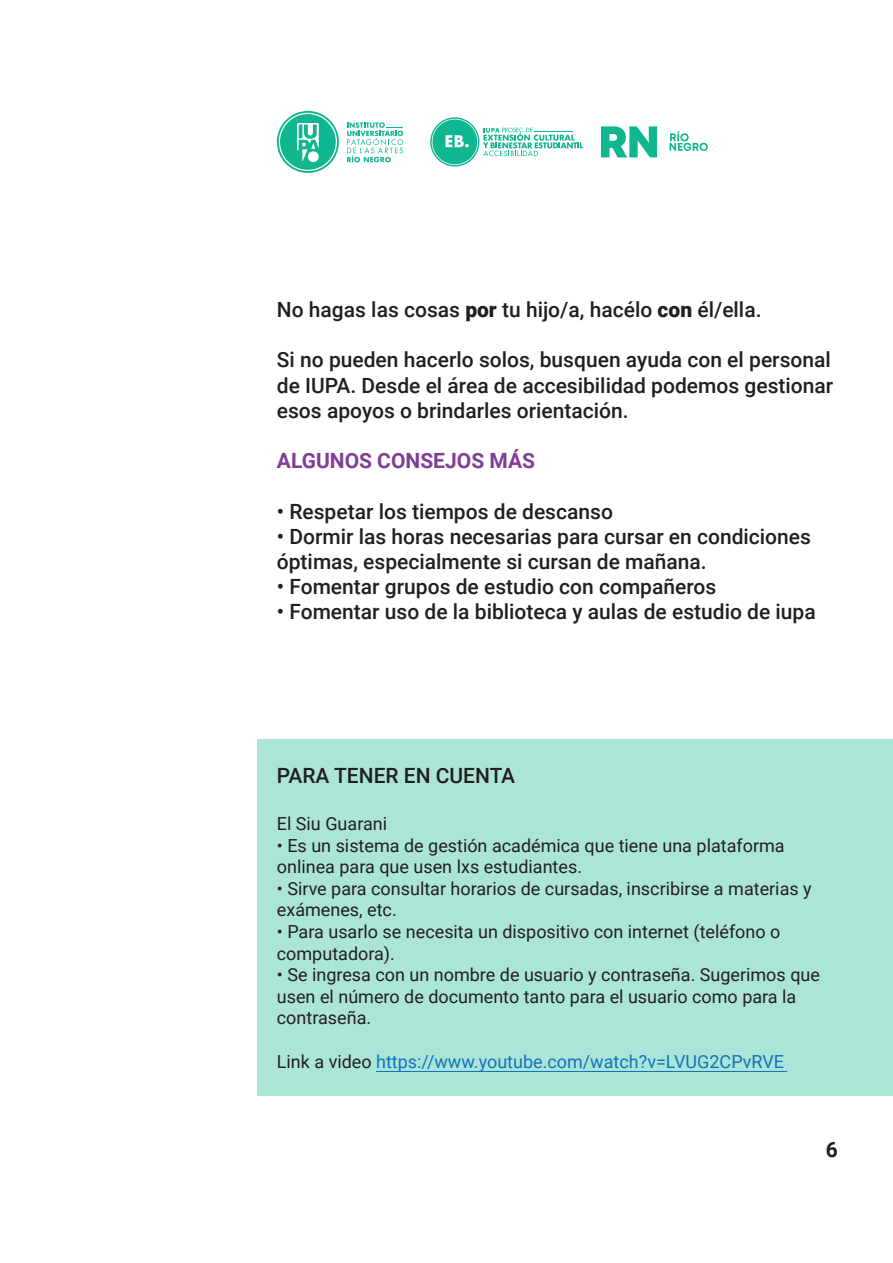
<style>
.page{position:relative;width:893px;height:1263px;background:#fff}
.page>*{position:absolute;margin:0;border:0;box-sizing:border-box;transform-origin:0 0}
.t1{font:500 21px/25.2px "Roboto";color:#231f20;text-align:justify}
.t2{font:700 21px "Roboto";color:#7e3e98}
.t3{font:700 21px "Roboto";color:#231f20}
.t4{font:18px/21.6px "Roboto";color:#231f20}
.t5{font:18px "Roboto";color:#1074bc}
.s1{font-weight:900}
.s2{color:#231f20}
</style>
<div class="page">
<div style="left:257px;top:739px;width:636px;height:357px;background:#abe5d8"></div>
<hr style="left:376px;top:1071px;width:411px;height:1px;background:#1074bc">
<svg style="left:430px;top:117px;width:153px;height:50px"></svg>
<svg style="left:669px;top:131px;width:39px;height:20px"></svg>
<svg style="left:601px;top:126px;width:56px;height:31px"></svg>
<svg style="left:277px;top:111px;width:62px;height:62px"></svg>
<svg style="left:347px;top:122px;width:56px;height:40px"></svg>
<p class="t1" style="left:277px;top:296px;width:486px">No hagas las cosas <span class="s1">por</span> tu hijo/a, hacélo <span class="s1">con</span> él/ella.</p>
<p class="t1" style="left:277px;top:347px;width:558px">Si no pueden hacerlo solos, busquen ayuda con el personal de IUPA. Desde el área de accesibilidad podemos gestionar esos apoyos o brindarles orientación.</p>
<p class="t2" style="left:277px;top:446px;width:260px">ALGUNOS CONSEJOS MÁS</p>
<p class="t1" style="left:277px;top:498px;width:338px">• Respetar los tiempos de descanso</p>
<p class="t1" style="left:277px;top:523px;width:536px">• Dormir las horas necesarias para cursar en condiciones óptimas, especialmente si cursan de mañana.</p>
<p class="t1" style="left:277px;top:573px;width:441px">• Fomentar grupos de estudio con compañeros</p>
<p class="t1" style="left:277px;top:599px;width:540px">• Fomentar uso de la biblioteca y aulas de estudio de iupa</p>
<p class="t1" style="left:277px;top:762px;width:240px">PARA TENER EN CUENTA</p>
<p class="t4" style="left:277px;top:812px;width:112px">El Siu Guarani</p>
<p class="t4" style="left:277px;top:834px;width:509px">• Es un sistema de gestión académica que tiene una plataforma onlinea para que usen lxs estudiantes.</p>
<p class="t4" style="left:277px;top:877px;width:536px">• Sirve para consultar horarios de cursadas, inscribirse a materias y exámenes, etc.</p>
<p class="t4" style="left:277px;top:920px;width:505px">• Para usarlo se necesita un dispositivo con internet (teléfono o computadora).</p>
<p class="t4" style="left:277px;top:963px;width:545px">• Se ingresa con un nombre de usuario y contraseña. Sugerimos que usen el número de documento tanto para el usuario como para la contraseña.</p>
<p class="t5" style="left:277px;top:1048px;width:509px"><span class="s2">Link a video</span> https://www.youtube.com/watch?v=LVUG2CPvRVE</p>
<p class="t3" style="left:826px;top:1135px;width:14px">6</p>
</div>
